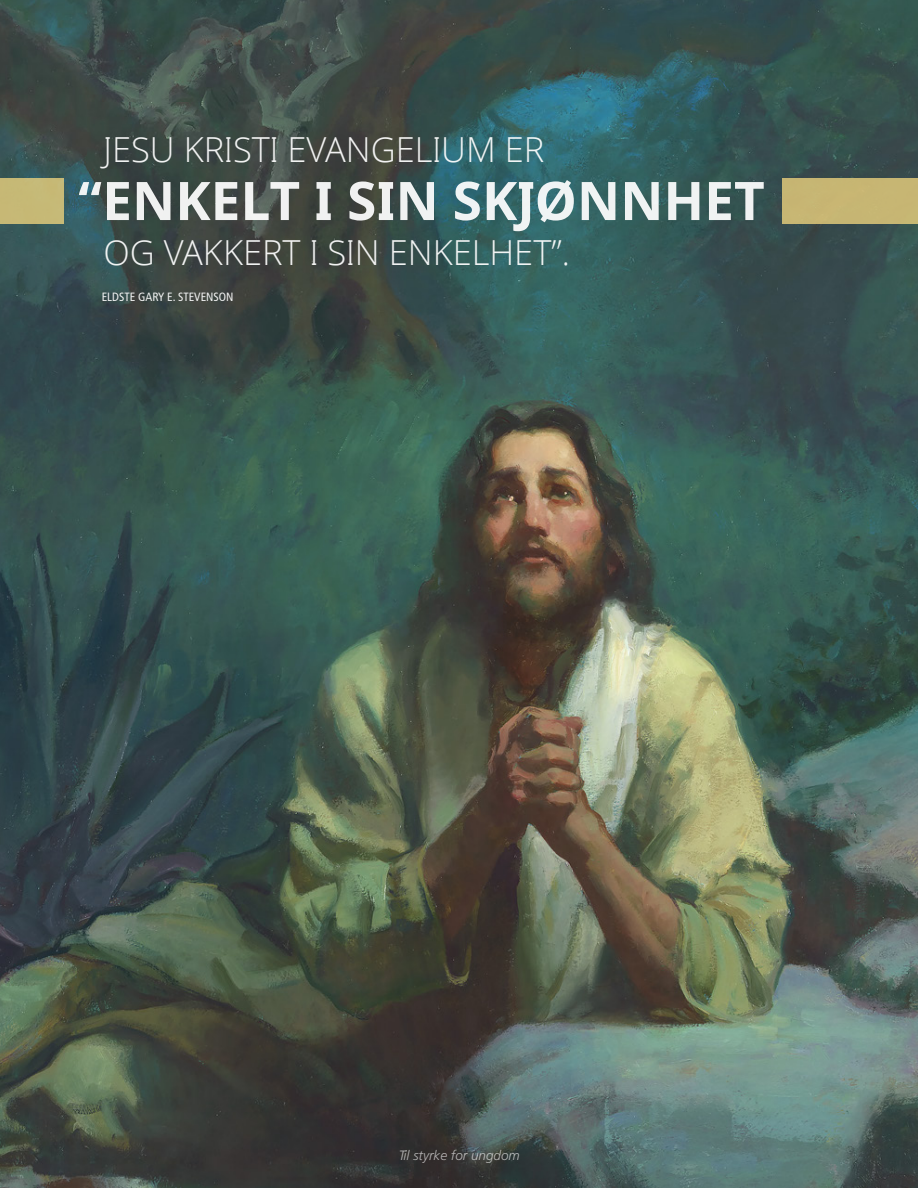
<style>
.page{position:relative;width:918px;height:1188px;background:#fff}
.page>*{position:absolute;margin:0;border:0;box-sizing:border-box;transform-origin:0 0}
.t1{font:53.25px "Dots Solid lds Lat Bold";color:#fff}
.t2{font:300 34.5px "Dots Solidlds Lat";color:#fff}
.t3{font:italic 300 13.5px "Frutigerlds Lat";color:#fff}
.t4{font:condensed 12px "Frutigerlds Lat";color:#fff}
</style>
<div class="page">
<img style="left:0;top:0;width:918px;height:1188px">
<div style="left:0;top:178px;width:64px;height:46px;background:#c6b976"></div>
<div style="left:782px;top:178px;width:136px;height:46px;background:#c7b673"></div>
<p class="t2" style="left:104px;top:125px;width:442px">JESU KRISTI EVANGELIUM ER</p>
<h1 class="t1" style="left:78px;top:161px;width:688px">“ENKELT I SIN SKJØNNHET</h1>
<p class="t2" style="left:103px;top:227px;width:468px">OG VAKKERT I SIN ENKELHET”.</p>
<p class="t4" style="left:102px;top:288px;width:133px">ELDSTE GARY E. STEVENSON</p>
<p class="t3" style="left:398px;top:1146px;width:123px">Til styrke for ungdom</p>
</div>
